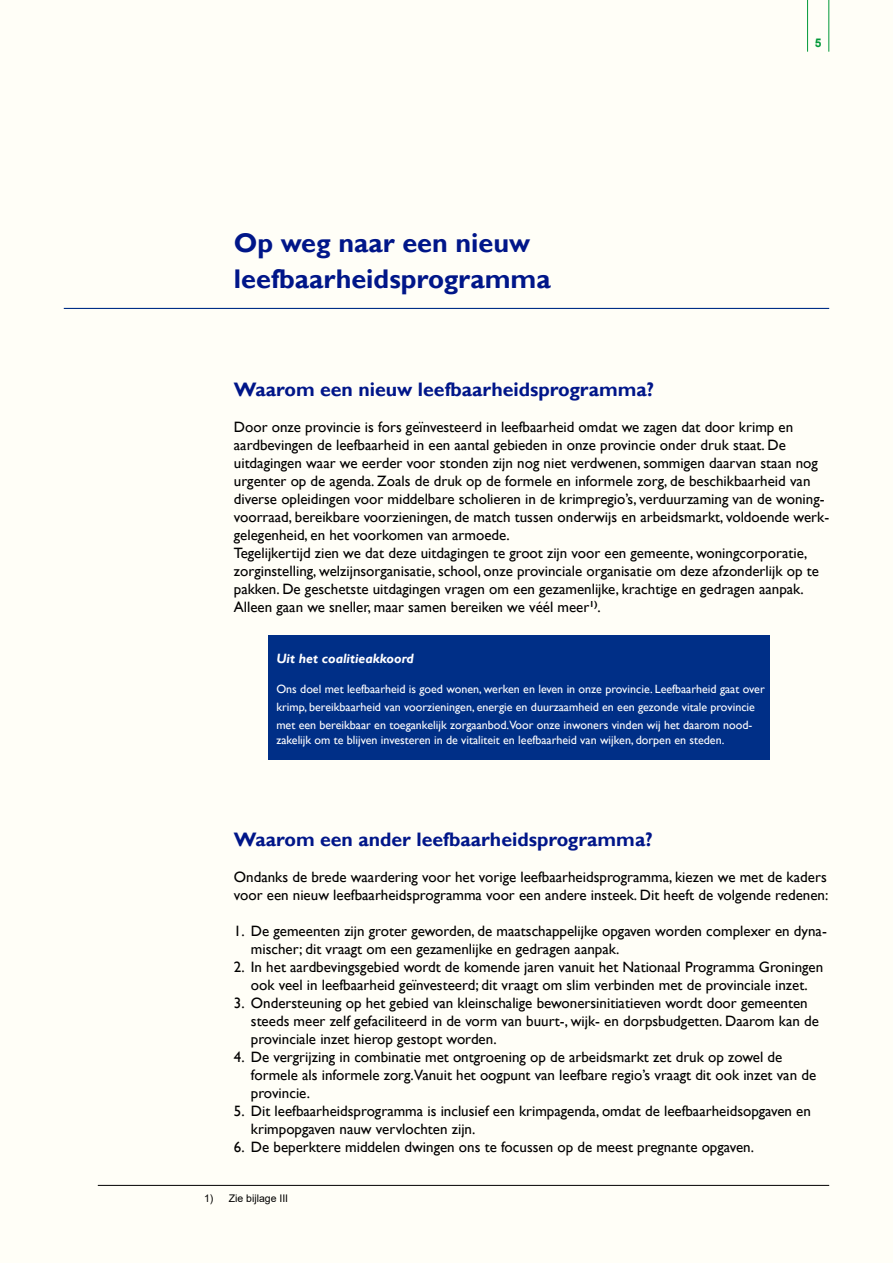
<style>
.page{position:relative;width:893px;height:1263px;background:#fffef7}
.page>*{position:absolute;margin:0;border:0;box-sizing:border-box;transform-origin:0 0}
.t1{font:700 27px/36px "Gill Sans";color:#001689}
.t2{font:700 19.5px "Gill Sans";color:#001689}
.t3{font:15px/18px "Gill Sans";color:#000}
.t4{font:italic 700 13.5px "Gill Sans";color:#fff}
.t5{font:12px/18px "Gill Sans";color:#fff}
.t6{font:700 12px "Arial";color:#029939}
.t7{font:10.5px "Arial";color:#000}
</style>
<div class="page">
<hr style="left:64px;top:308px;width:765px;height:1px;background:#002f87">
<div style="left:268px;top:635px;width:502px;height:29px;background:#002f87"></div>
<div style="left:268px;top:650px;width:502px;height:29px;background:#002f87"></div>
<div style="left:268px;top:665px;width:502px;height:28px;background:#002f87"></div>
<div style="left:268px;top:680px;width:502px;height:79px;background:#002f87"></div>
<hr style="left:98px;top:1185px;width:731px;height:1px;background:#000">
<hr style="left:807px;top:0;width:1px;height:52px;background:#029939">
<hr style="left:828px;top:0;width:1px;height:52px;background:#029939">
<h1 class="t1" style="left:234px;top:226px;width:318px">Op weg naar een nieuw leefbaarheidsprogramma</h1>
<p class="t6" style="left:815px;top:35px;width:8px">5</p>
<h2 class="t2" style="left:234px;top:378px;width:422px">Waarom een nieuw leefbaarheidsprogramma?</h2>
<p class="t3" style="left:234px;top:418px;width:597px">Door onze provincie is fors geïnvesteerd in leefbaarheid omdat we zagen dat door krimp en aardbevingen de leefbaarheid in een aantal gebieden in onze provincie onder druk staat. De uitdagingen waar we eerder voor stonden zijn nog niet verdwenen, sommigen daarvan staan nog urgenter op de agenda. Zoals de druk op de formele en informele zorg, de beschikbaarheid van diverse opleidingen voor middelbare scholieren in de krimpregio’s, verduurzaming van de woning&shy;voorraad, bereikbare voorzieningen, de match tussen onderwijs en arbeidsmarkt, voldoende werk&shy;gelegenheid, en het voorkomen van armoede.<br>Tegelijkertijd zien we dat deze uitdagingen te groot zijn voor een gemeente, woningcorporatie, zorginstelling, welzijnsorganisatie, school, onze provinciale organisatie om deze afzonderlijk op te pakken. De geschetste uitdagingen vragen om een gezamenlijke, krachtige en gedragen aanpak.<br>Alleen gaan we sneller, maar samen bereiken we véél meer<sup>1)</sup>.</p>
<p class="t4" style="left:276px;top:650px;width:139px">Uit het coalitieakkoord</p>
<p class="t5" style="left:276px;top:680px;width:490px">Ons doel met leefbaarheid is goed wonen, werken en leven in onze provincie. Leefbaarheid gaat over krimp, bereikbaarheid van voorzieningen, energie en duurzaamheid en een gezonde vitale provincie met een bereikbaar en toegankelijk zorgaanbod.Voor onze inwoners vinden wij het daarom nood-</p>
<p class="t5" style="left:276px;top:731px;width:449px">zakelijk om te blijven investeren in de vitaliteit en leefbaarheid van wijken, dorpen en steden.</p>
<h2 class="t2" style="left:234px;top:828px;width:420px">Waarom een ander leefbaarheidsprogramma?</h2>
<p class="t3" style="left:234px;top:868px;width:596px">Ondanks de brede waardering voor het vorige leefbaarheidsprogramma, kiezen we met de kaders voor een nieuw leefbaarheidsprogramma voor een andere insteek. Dit heeft de volgende redenen:</p>
<p class="t3" style="left:251px;top:922px;width:577px;text-indent:-17px">1. De gemeenten zijn groter geworden, de maatschappelijke opgaven worden complexer en dyna&shy;mischer; dit vraagt om een gezamenlijke en gedragen aanpak.</p>
<p class="t3" style="left:234px;top:958px;width:591px;text-align:center">2. In het aardbevingsgebied wordt de komende jaren vanuit het Nationaal Programma Groningen ook veel in leefbaarheid geïnvesteerd; dit vraagt om slim verbinden met de provinciale inzet.</p>
<p class="t3" style="left:251px;top:994px;width:569px;text-indent:-17px">3. Ondersteuning op het gebied van kleinschalige bewonersinitiatieven wordt door gemeenten steeds meer zelf gefaciliteerd in de vorm van buurt-, wijk- en dorpsbudgetten. Daarom kan de provinciale inzet hierop gestopt worden.</p>
<p class="t3" style="left:251px;top:1048px;width:567px;text-indent:-17px">4. De vergrijzing in combinatie met ontgroening op de arbeidsmarkt zet druk op zowel de formele als informele zorg.Vanuit het oogpunt van leefbare regio’s vraagt dit ook inzet van de provincie.</p>
<p class="t3" style="left:251px;top:1102px;width:562px;text-indent:-17px">5. Dit leefbaarheidsprogramma is inclusief een krimpagenda, omdat de leefbaarheidsopgaven en krimpopgaven nauw vervlochten zijn.</p>
<p class="t3" style="left:234px;top:1138px;width:522px">6. De beperktere middelen dwingen ons te focussen op de meest pregnante opgaven.</p>
<p class="t7" style="left:204px;top:1191px;width:86px">1) Zie bijlage III</p>
</div>
